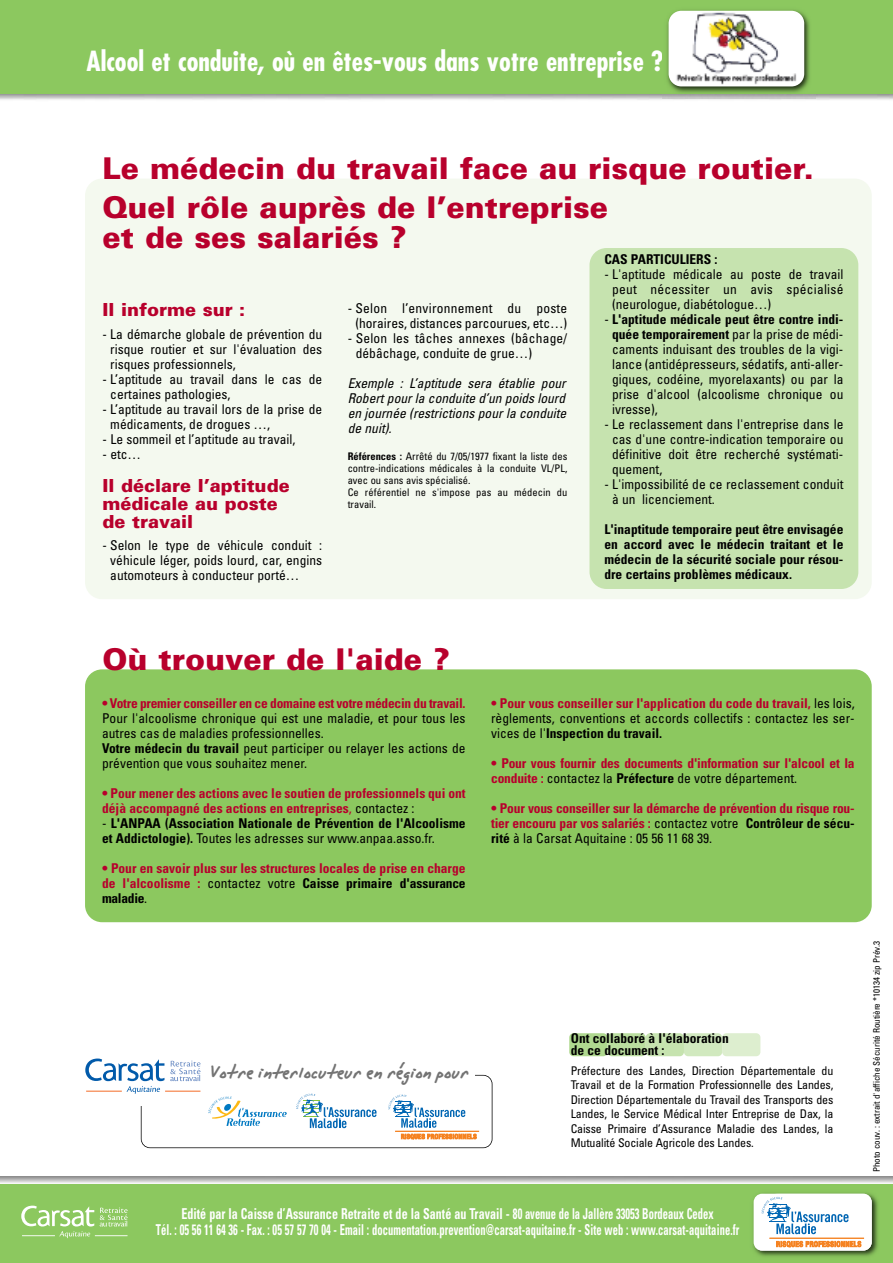
<style>
.page{position:relative;width:893px;height:1263px;background:#fff}
.page>*{position:absolute;margin:0;border:0;box-sizing:border-box;transform-origin:0 0}
.t1{font:900 30px/38.5px "Univers";color:#b8002c}
.t2{font:27.75px "Alpha Mack AOE";color:#737373}
.t3{font:700 condensed 27px "Futura";color:#fff}
.t4{font:900 18px/18px "Univers";color:#b8002c}
.t5{font:700 condensed 15px/16.5px "Univers";letter-spacing:.01em;color:#fff;text-align:center;scale:.8 1}
.t6{font:condensed 13.5px/15px "Univers";color:#000;text-align:justify}
.t7{font:700 condensed 13.5px/15px "Univers";letter-spacing:-.015em;color:#b8002c}
.t8{font:700 condensed 13.5px/15px "Univers";color:#000}
.t9{font:italic condensed 13.5px/15px "Univers";color:#000;text-align:justify}
.t10{font:condensed 12px/14.4px "Univers";letter-spacing:-.015em;color:#000;text-align:justify}
.t11{font:condensed 10.5px/12px "Univers";color:#000}
.t12{font:condensed 9px "Univers";letter-spacing:-.005em;color:#000}
.s1{font-weight:700}
.s2{font-weight:400}
.s3{font-weight:400;color:#000}
.s4{color:#000}
.s5{font-weight:700;color:#b8002c}
</style>
<div class="page">
<div style="left:0;top:0;width:893px;height:94px;background:#8cc85f"></div>
<div style="left:85px;top:669px;width:787px;height:253px;background:#8cc85f;border-radius:17px"></div>
<div style="left:85px;top:179px;width:787px;height:420px;background:#f4f9ef;border-radius:17px"></div>
<div style="left:589px;top:248px;width:269px;height:341px;background:#c6e3af;border-radius:17px"></div>
<div style="left:722px;top:1033px;width:38px;height:23px;background:#ddeecf;border-radius:4px"></div>
<div style="left:684px;top:1033px;width:38px;height:23px;background:#d1e9bf;border-radius:4px"></div>
<div style="left:646px;top:1033px;width:38px;height:23px;background:#c6e3af;border-radius:4px"></div>
<div style="left:607px;top:1033px;width:39px;height:23px;background:#bade9f;border-radius:4px"></div>
<div style="left:569px;top:1033px;width:38px;height:23px;background:#afd88f;border-radius:4px"></div>
<img style="left:663px;top:10px;width:153px;height:88px">
<img style="left:669px;top:11px;width:135px;height:75px;border-radius:13px">
<div style="left:0;top:1184px;width:893px;height:79px;background:#8cc85f"></div>
<svg style="left:100px;top:1207px;width:28px;height:19px"></svg>
<hr style="left:95px;top:1235px;width:33px;height:1px;background:#fff">
<svg style="left:21px;top:1205px;width:73px;height:33px"></svg>
<img style="left:753px;top:1193px;width:125px;height:64px">
<svg style="left:754px;top:1194px;width:118px;height:56px;background:#e2e4e4"></svg>
<hr style="left:769px;top:1238px;width:95px;height:1px;background:#f58220">
<div style="left:141px;top:1075px;width:351px;height:73px;border:2px solid #000;border-radius:9px"></div>
<svg style="left:296px;top:1093px;width:81px;height:36px"></svg>
<svg style="left:388px;top:1094px;width:92px;height:46px"></svg>
<hr style="left:395px;top:1131px;width:84px;height:1px;background:#f58220">
<div style="left:206px;top:1067px;width:269px;height:21px;background:#fff"></div>
<svg style="left:208px;top:1096px;width:79px;height:30px"></svg>
<div style="left:85px;top:1043px;width:124px;height:63px;background:#fff"></div>
<svg style="left:170px;top:1060px;width:30px;height:21px"></svg>
<hr style="left:165px;top:1091px;width:35px;height:1px;background:#f36821">
<svg style="left:85px;top:1058px;width:79px;height:36px"></svg>
<h3 class="t3" style="left:87px;top:49px;width:578px">Alcool et conduite, où en êtes-vous dans votre entreprise ?</h3>
<h1 class="t1" style="left:103px;top:152px;width:713px">Le médecin du travail face au risque routier.<br>Quel rôle auprès de l’entreprise</h1>
<h1 class="t1" style="left:103px;top:221px;width:305px">et de ses salariés ?</h1>
<h3 class="t4" style="left:103px;top:303px;width:144px">Il informe sur :</h3>
<p class="t6" style="left:110px;top:328px;width:213px;text-indent:-8px">- La démarche globale de prévention du risque routier et sur l'évaluation des risques professionnels,</p>
<p class="t6" style="left:110px;top:373px;width:213px;text-indent:-8px">- L’aptitude au travail dans le cas de certaines pathologies,</p>
<p class="t6" style="left:110px;top:403px;width:213px;text-indent:-8px">- L’aptitude au travail lors de la prise de médicaments, de drogues …,</p>
<p class="t6" style="left:103px;top:433px;width:194px">- Le sommeil et l’aptitude au travail,</p>
<p class="t6" style="left:103px;top:448px;width:40px">- etc…</p>
<h3 class="t4" style="left:103px;top:478px;width:189px">Il déclare l’aptitude médicale au poste de travail</h3>
<p class="t6" style="left:110px;top:539px;width:213px;text-indent:-8px">- Selon le type de véhicule conduit : véhicule léger, poids lourd, car, engins automoteurs à conducteur porté…</p>
<p class="t6" style="left:348px;top:302px;width:221px;text-align:center">- Selon l’environnement du poste (horaires, distances parcourues, etc…)</p>
<p class="t6" style="left:356px;top:332px;width:213px;text-indent:-8px">- Selon les tâches annexes (bâchage/ débâchage, conduite de grue…)</p>
<p class="t9" style="left:348px;top:377px;width:220px">Exemple : L’aptitude sera établie pour Robert pour la conduite d’un poids lourd en journée (restrictions pour la conduite de nuit).</p>
<p class="t11" style="left:348px;top:451px;width:221px"><span class="s1">Références :</span> Arrêté du 7/05/1977 fixant la liste des contre-indications médicales à la conduite VL/PL, avec ou sans avis spécialisé.<br>Ce référentiel ne s'impose pas au médecin du travail.</p>
<p class="t8" style="left:604px;top:253px;width:115px">CAS PARTICULIERS :</p>
<p class="t6" style="left:612px;top:268px;width:233px;text-indent:-8px">- L'aptitude médicale au poste de travail peut nécessiter un avis spécialisé (neurologue, diabétologue…)</p>
<p class="t6" style="left:612px;top:313px;width:233px;text-indent:-8px">- <span class="s1">L'aptitude médicale peut être contre indi&shy;quée temporairement</span> par la prise de médi&shy;caments induisant des troubles de la vigi&shy;lance (antidépresseurs, sédatifs, anti-aller&shy;giques, codéine, myorelaxants) ou par la prise d'alcool (alcoolisme chronique ou ivresse),</p>
<p class="t6" style="left:612px;top:418px;width:233px;text-indent:-8px">- Le reclassement dans l'entreprise dans le cas d'une contre-indication temporaire ou définitive doit être recherché systémati&shy;quement,</p>
<p class="t6" style="left:612px;top:478px;width:233px;text-indent:-8px">- L'impossibilité de ce reclassement conduit à un licenciement.</p>
<p class="t8" style="left:604px;top:523px;width:241px;text-align:justify">L'inaptitude temporaire peut être envisagée en accord avec le médecin traitant et le médecin de la sécurité sociale pour résou&shy;dre certains problèmes médicaux.</p>
<h1 class="t1" style="left:103px;top:642px;width:349px">Où trouver de l'aide ?</h1>
<p class="t7" style="left:102px;top:697px;width:365px">• Votre premier conseiller en ce domaine est votre médecin du travail.</p>
<p class="t6" style="left:102px;top:712px;width:365px;text-align:left">Pour l'alcoolisme chronique qui est une maladie, et pour tous les autres cas de maladies professionnelles.<br><span class="s1">Votre médecin du travail</span> peut participer ou relayer les actions de prévention que vous souhaitez mener.</p>
<p class="t7" style="left:102px;top:787px;width:365px">• Pour mener des actions avec le soutien de professionnels qui ont déjà accompagné des actions en entreprises<span class="s2">,</span> <span class="s3">contactez :</span></p>
<p class="t8" style="left:102px;top:817px;width:365px"><span class="s2">-</span> L'ANPAA (Association Nationale de Prévention de l'Alcoolisme et Addictologie). <span class="s2">Toutes les adresses sur www.anpaa.asso.fr.</span></p>
<p class="t7" style="left:102px;top:862px;width:365px;text-align:justify">• Pour en savoir plus sur les structures locales de prise en charge de l'alcoolisme : <span class="s3">contactez votre</span> <span class="s4">Caisse primaire d'assurance maladie</span><span class="s3">.</span></p>
<p class="t6" style="left:491px;top:697px;width:365px"><span class="s5">• Pour vous conseiller sur l'application du code du travail,</span> les lois, règlements, conventions et accords collectifs : contactez les ser&shy;vices de l'<span class="s1">Inspection du travail.</span></p>
<p class="t7" style="left:491px;top:757px;width:365px">• Pour vous fournir des documents d'information sur l'alcool et la conduite : <span class="s3">contactez la</span> <span class="s4">Préfecture</span> <span class="s3">de votre département.</span></p>
<p class="t7" style="left:491px;top:802px;width:365px;text-align:justify">• Pour vous conseiller sur la démarche de prévention du risque rou&shy;tier encouru par vos salariés : <span class="s3">contactez votre</span> <span class="s4">Contrôleur de sécu&shy;rité</span> <span class="s3">à la Carsat Aquitaine : 05 56 11 68 39.</span></p>
<h2 class="t2" style="left:212px;top:1057px;width:259px">Votre interlocuteur en région pour</h2>
<p class="t8" style="left:571px;top:1033px;width:160px;line-height:12px">Ont collaboré à l'élaboration de ce document :</p>
<p class="t10" style="left:571px;top:1064px;width:264px">Préfecture des Landes, Direction Départementale du Travail et de la Formation Professionnelle des Landes, Direction Départementale du Travail des Transports des Landes, le Service Médical Inter Entreprise de Dax, la Caisse Primaire d’Assurance Maladie des Landes, la Mutualité Sociale Agricole des Landes.</p>
<p class="t5" style="left:156px;top:1206px;width:731px">Edité par la Caisse d’Assurance Retraite et de la Santé au Travail - 80 avenue de la Jallère 33053 Bordeaux Cedex<br>Tél. : 05 56 11 64 36 - Fax. : 05 57 57 70 04 - Email : documentation.prevention@carsat-aquitaine.fr - Site web : www.carsat-aquitaine.fr</p>
<p class="t12" style="left:873px;top:1172px;width:233px;rotate:-90deg">Photo couv. : extrait d'affiche Sécurité Routière *10134 zip Prév.3</p>
</div>
